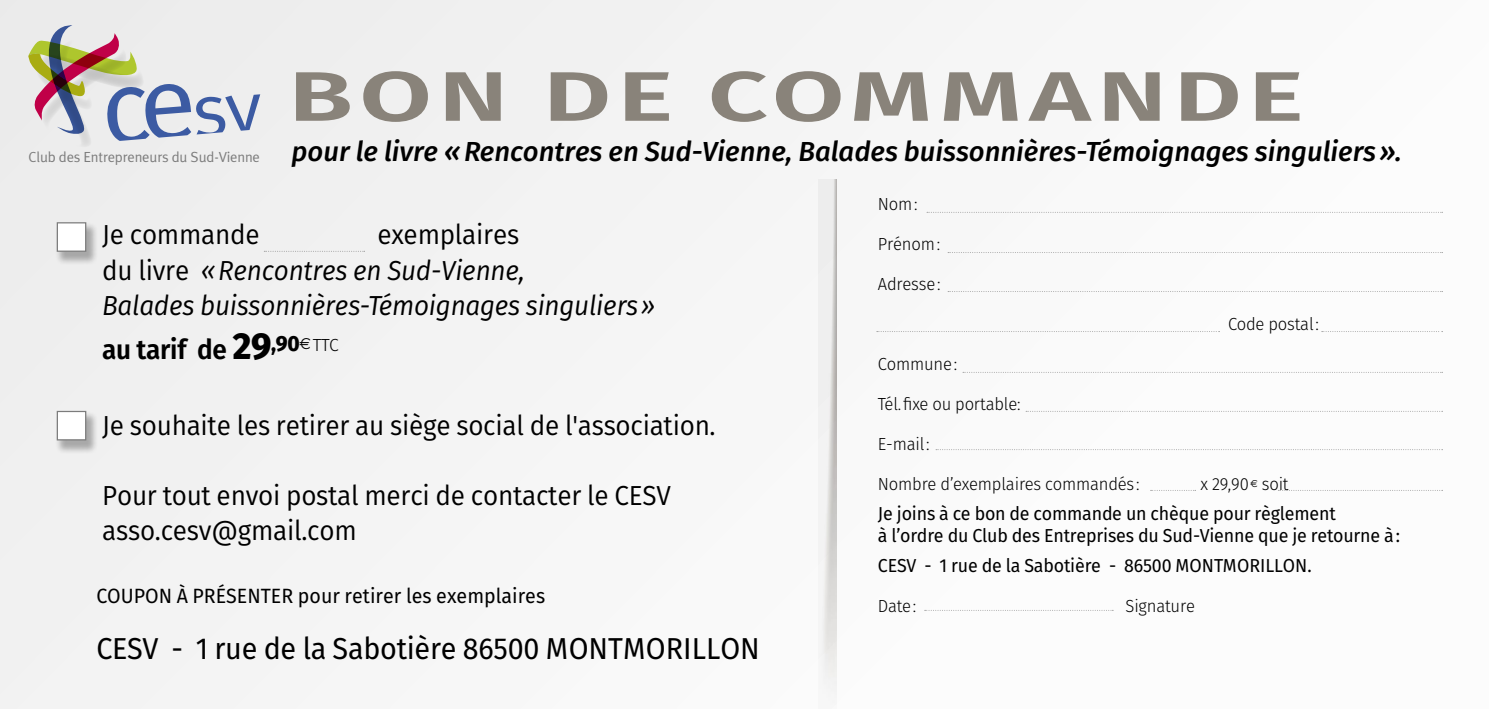
<style>
.page{position:relative;width:1489px;height:709px;background:#fff}
.page>*{position:absolute;margin:0;border:0;box-sizing:border-box;transform-origin:0 0}
.t1{font:600 70px "Fira Sans";letter-spacing:.06em;color:#89837a;scale:1.5 1}
.t2{font:30.25px "Fira Sans";letter-spacing:-.01em;color:#000;scale:.95 1}
.t3{font:27.5px/35px "Fira Sans";letter-spacing:-.01em;color:#000;scale:.95 1}
.t4{font:italic 27.5px/35.2px "Fira Sans";letter-spacing:-.01em;color:#000;scale:.95 1}
.t5{font:italic 500 27.5px "Fira Sans";color:#000}
.t6{font:600 27.5px "Fira Sans";letter-spacing:-.01em;color:#000;scale:.95 1}
.t7{font:20.5px "Fira Sans";color:#000;scale:.95 1}
.t8{font:18.75px "Fira Sans";letter-spacing:-.01em;color:#000;scale:.95 1}
.t9{font:300 17.5px "Fira Sans";letter-spacing:-.01em;color:#000;scale:.95 1}
.t10{font:14.5px "Meta Plus Normal";letter-spacing:-.01em;color:#7c7c7c}
.s1{font-style:normal}
.s2{font-weight:800;font-size:37.5px}
</style>
<div class="page">
<div style="left:0;top:0;width:1488px;height:709px;background:#f7f7f7"></div>
<img style="left:824px;top:179px;width:12px;height:493px">
<svg style="left:836px;top:179px;width:1px;height:488px"></svg>
<svg style="left:28px;top:25px;width:232px;height:122px"></svg>
<div style="left:56px;top:222px;width:42px;height:43px;background:#000;opacity:.3"></div>
<div style="left:57px;top:222px;width:29px;height:30px;background:#fff;border:1px solid #7c7c7c"></div>
<div style="left:56px;top:411px;width:42px;height:43px;background:#000;opacity:.3"></div>
<div style="left:57px;top:411px;width:29px;height:29px;background:#fff;border:1px solid #7c7c7c"></div>
<svg style="left:927px;top:212px;width:515px;height:1px"></svg>
<svg style="left:948px;top:252px;width:494px;height:1px"></svg>
<svg style="left:948px;top:291px;width:494px;height:1px"></svg>
<svg style="left:876px;top:331px;width:343px;height:1px"></svg>
<svg style="left:1321px;top:331px;width:121px;height:1px"></svg>
<svg style="left:962px;top:372px;width:480px;height:1px"></svg>
<svg style="left:1026px;top:411px;width:416px;height:1px"></svg>
<svg style="left:936px;top:449px;width:506px;height:1px"></svg>
<svg style="left:1278px;top:490px;width:164px;height:1px"></svg>
<svg style="left:1150px;top:490px;width:45px;height:1px"></svg>
<svg style="left:924px;top:610px;width:189px;height:1px"></svg>
<svg style="left:264px;top:251px;width:101px;height:1px"></svg>
<p class="t10" style="left:29px;top:149px;width:233px">Club des Entrepreneurs du Sud-Vienne</p>
<p class="t1" style="left:288px;top:47px;width:678px">BON DE COMMANDE</p>
<p class="t5" style="left:291px;top:132px;width:1111px">pour le livre «Rencontres en Sud-Vienne, Balades buissonnières-Témoignages singuliers».</p>
<p class="t4" style="left:102px;top:217px;width:583px;text-indent:275px"><span class="s1">exemplaires<br>du livre</span> «Rencontres en Sud-Vienne,<br>Balades buissonnières-Témoignages singuliers»</p>
<p class="t6" style="left:102px;top:330px;width:251px">au tarif de <span class="s2">29</span><sup>,90</sup><sup>e</sup><sup>TTC</sup></p>
<p class="t3" style="left:102px;top:217px;width:167px">Je commande</p>
<p class="t3" style="left:102px;top:407px;width:647px">Je souhaite les retirer au siège social de l'association.</p>
<p class="t3" style="left:102px;top:477px;width:600px">Pour tout envoi postal merci de contacter le CESV asso.cesv@gmail.com</p>
<p class="t7" style="left:96px;top:581px;width:474px">COUPON À PRÉSENTER pour retirer les exemplaires</p>
<p class="t2" style="left:96px;top:627px;width:700px">CESV - 1 rue de la Sabotière 86500 MONTMORILLON</p>
<p class="t9" style="left:877px;top:192px;width:43px">Nom:</p>
<p class="t9" style="left:877px;top:232px;width:67px">Prénom:</p>
<p class="t9" style="left:877px;top:272px;width:67px">Adresse:</p>
<p class="t9" style="left:1227px;top:312px;width:97px">Code postal:</p>
<p class="t9" style="left:877px;top:352px;width:85px">Commune:</p>
<p class="t9" style="left:877px;top:392px;width:152px">Tél.fixe ou portable:</p>
<p class="t9" style="left:877px;top:432px;width:56px">E-mail:</p>
<p class="t9" style="left:877px;top:472px;width:277px">Nombre d’exemplaires commandés:</p>
<p class="t9" style="left:1200px;top:472px;width:94px">x 29,90 <sup>e</sup> soit</p>
<p class="t8" style="left:877px;top:500px;width:483px">Je joins à ce bon de commande un chèque pour règlement</p>
<p class="t8" style="left:877px;top:522px;width:551px">à l’ordre du Club des Entreprises du Sud-Vienne que je retourne à:</p>
<p class="t8" style="left:877px;top:552px;width:458px">CESV - 1 rue de la Sabotière - 86500 MONTMORILLON.</p>
<p class="t9" style="left:877px;top:593px;width:42px">Date:</p>
<p class="t9" style="left:1125px;top:593px;width:75px">Signature</p>
</div>
